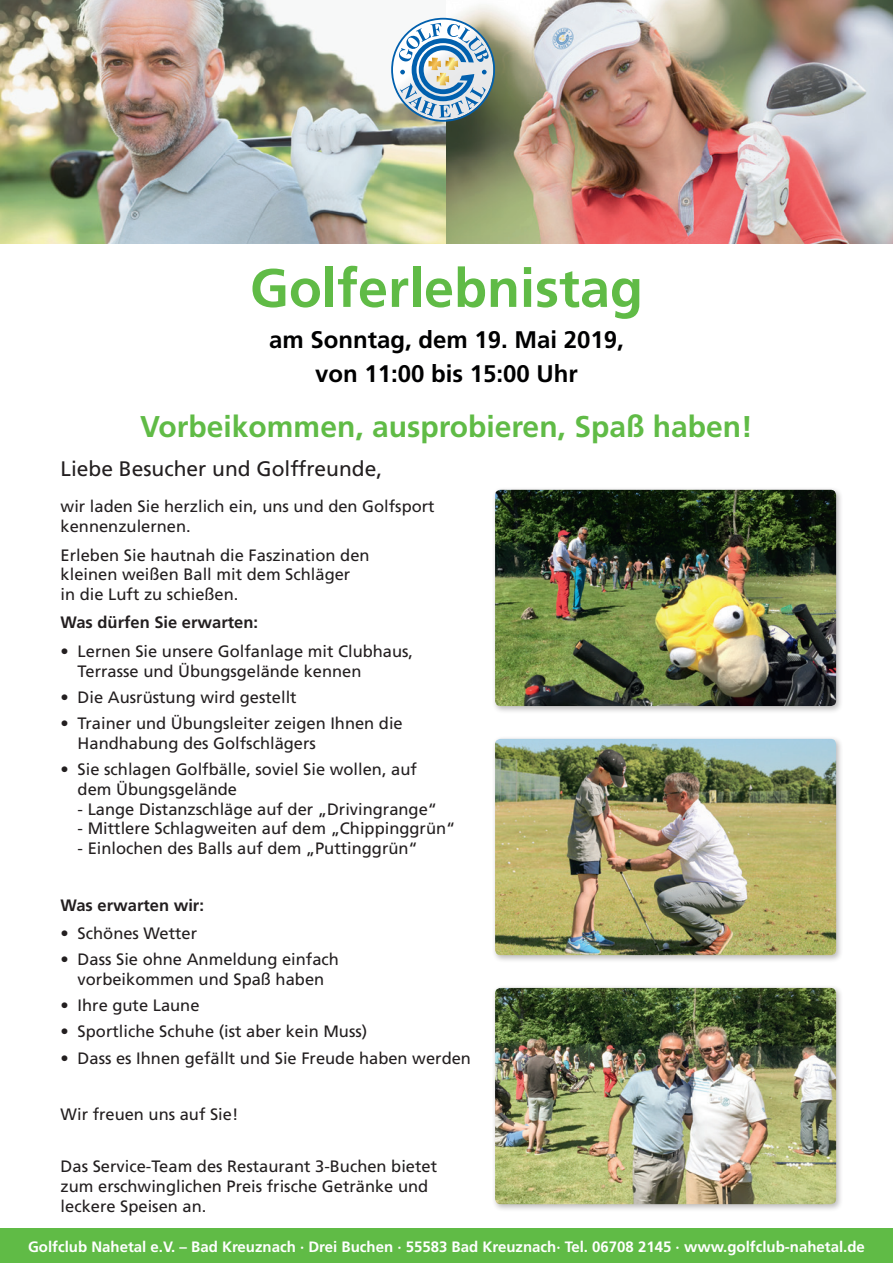
<style>
.page{position:relative;width:893px;height:1263px;background:#fff}
.page>*{position:absolute;margin:0;border:0;box-sizing:border-box;transform-origin:0 0}
.t1{font:700 54px "Frutiger";color:#60bb46}
.t2{font:700 30px "Frutiger";color:#60bb46}
.t3{font:700 24px/33px "Frutiger";color:#000001;text-align:center}
.t4{font:21px "Frutiger";color:#231f20}
.t5{font:16.5px/19.8px "Frutiger";color:#231f20}
.t6{font:700 16.5px "Frutiger";color:#231f20}
.t7{font:700 15px "Frutiger";color:#fff}
</style>
<div class="page">
<div style="left:491px;top:984px;width:353px;height:228px;background:#231f20;opacity:.3"></div>
<img style="left:495px;top:988px;width:341px;height:216px">
<div style="left:491px;top:486px;width:353px;height:228px;background:#231f20;opacity:.3"></div>
<img style="left:495px;top:490px;width:341px;height:216px">
<div style="left:491px;top:735px;width:353px;height:228px;background:#231f20;opacity:.3"></div>
<img style="left:495px;top:739px;width:341px;height:216px">
<div style="left:0;top:1229px;width:893px;height:34px;background:#60bb46"></div>
<img style="left:0;top:0;width:893px;height:243px">
<svg style="left:391px;top:18px;width:104px;height:104px"></svg>
<h1 class="t1" style="left:250px;top:256px;width:395px">Golferlebnistag</h1>
<h3 class="t3" style="left:269px;top:323px;width:356px">am Sonntag, dem 19. Mai 2019, von 11:00 bis 15:00 Uhr</h3>
<h2 class="t2" style="left:140px;top:409px;width:614px">Vorbeikommen, ausprobieren, Spaß haben!</h2>
<p class="t4" style="left:61px;top:456px;width:323px">Liebe Besucher und Golffreunde,</p>
<p class="t5" style="left:61px;top:497px;width:376px">wir laden Sie herzlich ein, uns und den Golfsport kennenzulernen.</p>
<p class="t5" style="left:61px;top:545px;width:311px">Erleben Sie hautnah die Faszination den kleinen weißen Ball mit dem Schläger<br>in die Luft zu schießen.</p>
<p class="t6" style="left:61px;top:613px;width:199px">Was dürfen Sie erwarten:</p>
<p class="t5" style="left:78px;top:641px;width:337px;text-indent:-17px">• Lernen Sie unsere Golfanlage mit Clubhaus,<br>Terrasse und Übungsgelände kennen</p>
<p class="t5" style="left:61px;top:687px;width:238px">• Die Ausrüstung wird gestellt</p>
<p class="t5" style="left:78px;top:713px;width:327px;text-indent:-17px">• Trainer und Übungsleiter zeigen Ihnen die<br>Handhabung des Golfschlägers</p>
<p class="t5" style="left:78px;top:759px;width:341px;text-indent:-17px">• Sie schlagen Golfbälle, soviel Sie wollen, auf dem Übungsgelände</p>
<p class="t5" style="left:78px;top:799px;width:361px">- Lange Distanzschläge auf der „Drivingrange“</p>
<p class="t5" style="left:78px;top:818px;width:379px">- Mittlere Schlagweiten auf dem „Chippinggrün“</p>
<p class="t5" style="left:78px;top:838px;width:342px">- Einlochen des Balls auf dem „Puttinggrün“</p>
<p class="t6" style="left:61px;top:895px;width:145px">Was erwarten wir:</p>
<p class="t5" style="left:61px;top:923px;width:138px">• Schönes Wetter</p>
<p class="t5" style="left:61px;top:949px;width:280px;text-align:center">• Dass Sie ohne Anmeldung einfach vorbeikommen und Spaß haben</p>
<p class="t5" style="left:61px;top:995px;width:140px">• Ihre gute Laune</p>
<p class="t5" style="left:61px;top:1021px;width:308px">• Sportliche Schuhe (ist aber kein Muss)</p>
<p class="t5" style="left:61px;top:1048px;width:412px">• Dass es Ihnen gefällt und Sie Freude haben werden</p>
<p class="t5" style="left:61px;top:1104px;width:179px">Wir freuen uns auf Sie!</p>
<p class="t5" style="left:61px;top:1156px;width:378px">Das Service-Team des Restaurant 3-Buchen bietet zum erschwinglichen Preis frische Getränke und leckere Speisen an.</p>
<p class="t7" style="left:28px;top:1238px;width:838px">Golfclub Nahetal e.V. – Bad Kreuznach · Drei Buchen · 55583 Bad Kreuznach· Tel. 06708 2145 · www.golfclub-nahetal.de</p>
</div>
